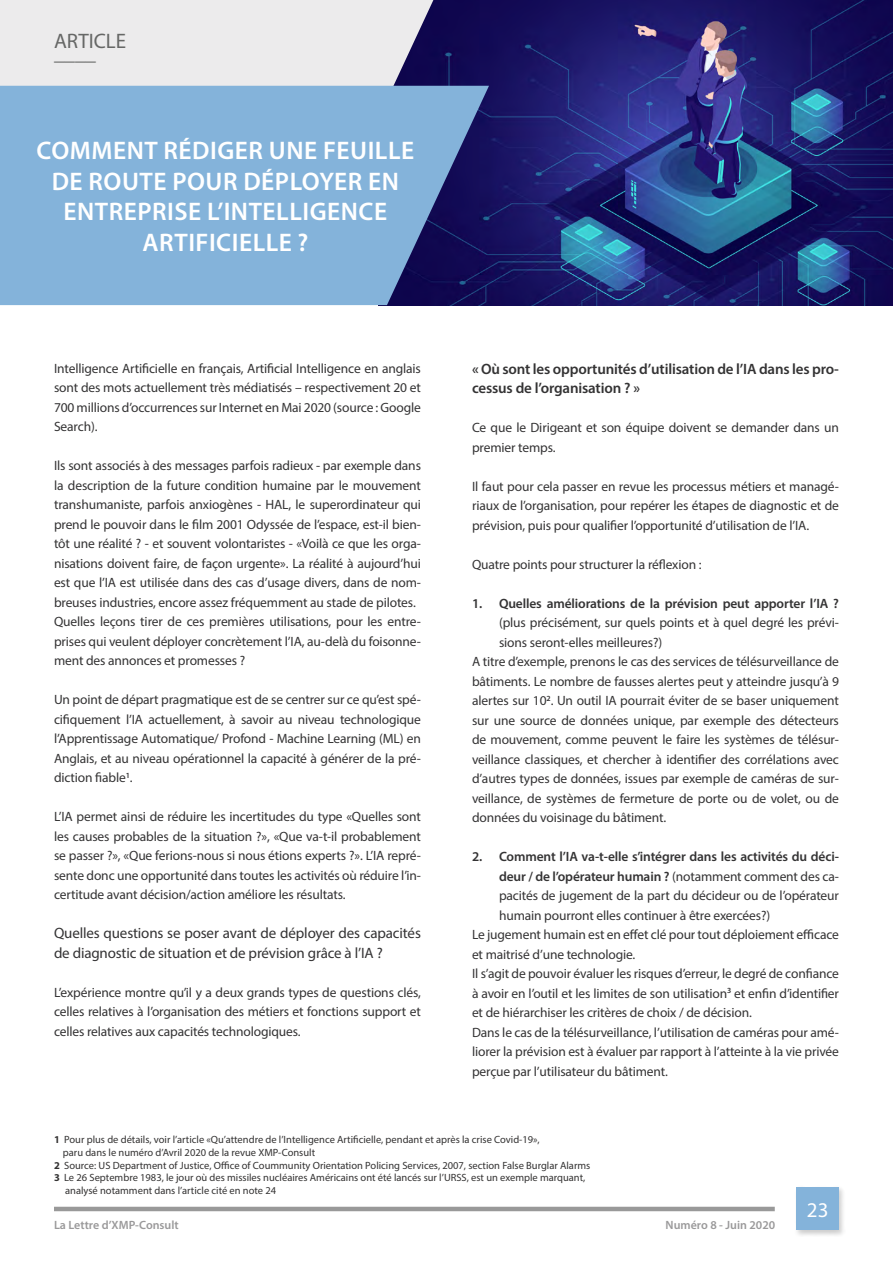
<style>
.page{position:relative;width:893px;height:1263px;background:#fff}
.page>*{position:absolute;margin:0;border:0;box-sizing:border-box;transform-origin:0 0}
.t1{font:600 25.5px/30.6px "Myriad Pro";letter-spacing:.02em;color:#fff;text-align:center}
.t2{font:21px "Myriad Pro";color:#666766}
.t3{font:21px "Myriad Pro";color:#fff}
.t4{font:15px/19.5px "Myriad Pro";letter-spacing:-.01em;color:#343334}
.t5{font:600 15px/19.5px "Myriad Pro";letter-spacing:-.01em;color:#343334}
.t6{font:13.5px/19.5px "Myriad Pro";letter-spacing:-.01em;color:#343334;text-align:justify}
.t7{font:600 12px "Myriad Pro";color:#9a999a}
.t8{font:10.5px "Myriad Pro";color:#333232}
.s1{font-weight:600}
.s2{font-weight:700}
</style>
<div class="page">
<hr style="left:54px;top:1207px;width:721px;height:4px;background:#999">
<div style="left:794px;top:1185px;width:52px;height:52px;background:#000;opacity:.2"></div>
<div style="left:796px;top:1188px;width:43px;height:42px;background:#84b3da"></div>
<img style="left:433px;top:0;width:460px;height:305px">
<div style="left:0;top:0;width:433px;height:86px;background:#ecebec"></div>
<svg style="left:0;top:86px;width:489px;height:219px;background:#78a1cb"></svg>
<p class="t2" style="left:54px;top:28px;width:74px">ARTICLE</p>
<p class="t2" style="left:54px;top:40px;width:43px">____</p>
<p class="t1" style="left:37px;top:135px;width:379px">COMMENT RÉDIGER UNE FEUILLE<br>DE ROUTE POUR DÉPLOYER EN<br>ENTREPRISE L’INTELLIGENCE<br>ARTIFICIELLE ?</p>
<p class="t6" style="left:54px;top:358px;width:368px">Intelligence Artificielle en français, Artificial Intelligence en anglais sont des mots actuellement très médiatisés – respectivement 20 et 700 millions d’occurrences sur Internet en Mai 2020 (source : Google Search).</p>
<p class="t6" style="left:54px;top:456px;width:368px">Ils sont associés à des messages parfois radieux - par exemple dans la description de la future condition humaine par le mouvement transhumaniste, parfois anxiogènes - HAL, le superordinateur qui prend le pouvoir dans le film 2001 Odyssée de l’espace, est-il bien&shy;tôt une réalité ? - et souvent volontaristes - «Voilà ce que les orga&shy;nisations doivent faire, de façon urgente». La réalité à aujourd’hui est que l’IA est utilisée dans des cas d’usage divers, dans de nom&shy;breuses industries, encore assez fréquemment au stade de pilotes.</p>
<p class="t6" style="left:54px;top:612px;width:368px">Quelles leçons tirer de ces premières utilisations, pour les entre&shy;prises qui veulent déployer concrètement l’IA, au-delà du foisonne&shy;ment des annonces et promesses ?</p>
<p class="t6" style="left:54px;top:690px;width:368px">Un point de départ pragmatique est de se centrer sur ce qu’est spé&shy;cifiquement l’IA actuellement, à savoir au niveau technologique l’Apprentissage Automatique/ Profond - Machine Learning (ML) en Anglais, et au niveau opérationnel la capacité à générer de la pré&shy;diction fiable<sup>1</sup>.</p>
<p class="t6" style="left:54px;top:807px;width:368px">L’IA permet ainsi de réduire les incertitudes du type «Quelles sont les causes probables de la situation ?», «Que va-t-il probablement se passer ?», «Que ferions-nous si nous étions experts ?». L’IA repré&shy;sente donc une opportunité dans toutes les activités où réduire l’in&shy;certitude avant décision/action améliore les résultats.</p>
<p class="t4" style="left:54px;top:923px;width:368px">Quelles questions se poser avant de déployer des capacités de diagnostic de situation et de prévision grâce à l’IA ?</p>
<p class="t6" style="left:54px;top:982px;width:368px">L’expérience montre qu’il y a deux grands types de questions clés, celles relatives à l’organisation des métiers et fonctions support et celles relatives aux capacités technologiques.</p>
<p class="t5" style="left:472px;top:359px;width:368px">« Où sont les opportunités d’utilisation de l’IA dans les pro&shy;cessus de l’organisation ? »</p>
<p class="t6" style="left:472px;top:418px;width:368px">Ce que le Dirigeant et son équipe doivent se demander dans un premier temps.</p>
<p class="t6" style="left:472px;top:476px;width:368px">Il faut pour cela passer en revue les processus métiers et managé&shy;riaux de l’organisation, pour repérer les étapes de diagnostic et de prévision, puis pour qualifier l’opportunité d’utilisation de l’IA.</p>
<p class="t6" style="left:472px;top:554px;width:231px">Quatre points pour structurer la réflexion :</p>
<p class="t6" style="left:499px;top:593px;width:341px;text-indent:-27px"><span class="s1">1. Quelles améliorations de la prévision peut apporter l’IA ? </span>(plus précisément, sur quels points et à quel degré les prévi&shy;sions seront-elles meilleures?)</p>
<p class="t6" style="left:472px;top:652px;width:368px">A titre d’exemple, prenons le cas des services de télésurveillance de bâtiments. Le nombre de fausses alertes peut y atteindre jusqu’à 9 alertes sur 10<sup>2</sup>. Un outil IA pourrait éviter de se baser uniquement sur une source de données unique, par exemple des détecteurs de mouvement, comme peuvent le faire les systèmes de télésur&shy;veillance classiques, et chercher à identifier des corrélations avec d’autres types de données, issues par exemple de caméras de sur&shy;veillance, de systèmes de fermeture de porte ou de volet, ou de données du voisinage du bâtiment.</p>
<p class="t6" style="left:499px;top:847px;width:341px;text-indent:-27px"><span class="s1">2. Comment l’IA va-t-elle s’intégrer dans les activités du déci&shy;deur / de l’opérateur humain ?</span> (notamment comment des ca&shy;pacités de jugement de la part du décideur ou de l’opérateur humain pourront elles continuer à être exercées?)</p>
<p class="t6" style="left:472px;top:925px;width:368px">Le jugement humain est en effet clé pour tout déploiement efficace et maitrisé d’une technologie.</p>
<p class="t6" style="left:472px;top:964px;width:368px">Il s’agit de pouvoir évaluer les risques d’erreur, le degré de confiance à avoir en l’outil et les limites de son utilisation<sup>3</sup> et enfin d’identifier et de hiérarchiser les critères de choix / de décision.</p>
<p class="t6" style="left:472px;top:1022px;width:368px">Dans le cas de la télésurveillance, l’utilisation de caméras pour amé&shy;liorer la prévision est à évaluer par rapport à l’atteinte à la vie privée perçue par l’utilisateur du bâtiment.</p>
<p class="t8" style="left:54px;top:1133px;width:487px"><span class="s2">1</span> Pour plus de détails, voir l’article «Qu’attendre de l’Intelligence Artificielle, pendant et après la crise Covid-19»,</p>
<p class="t8" style="left:63px;top:1146px;width:254px">paru dans le numéro d’Avril 2020 de la revue XMP-Consult</p>
<p class="t8" style="left:54px;top:1158px;width:538px"><span class="s2">2</span> Source: US Department of Justice, Office of Coummunity Orientation Policing Services, 2007, section False Burglar Alarms</p>
<p class="t8" style="left:54px;top:1171px;width:533px"><span class="s2">3</span> Le 26 Septembre 1983, le jour où des missiles nucléaires Américains ont été lancés sur l’URSS, est un exemple marquant,</p>
<p class="t8" style="left:65px;top:1184px;width:213px">analysé notamment dans l’article cité en note 24</p>
<p class="t7" style="left:54px;top:1217px;width:126px">La Lettre d’XMP-Consult</p>
<p class="t7" style="left:666px;top:1217px;width:111px">Numéro 8 - Juin 2020</p>
<p class="t3" style="left:807px;top:1197px;width:23px">23</p>
</div>
